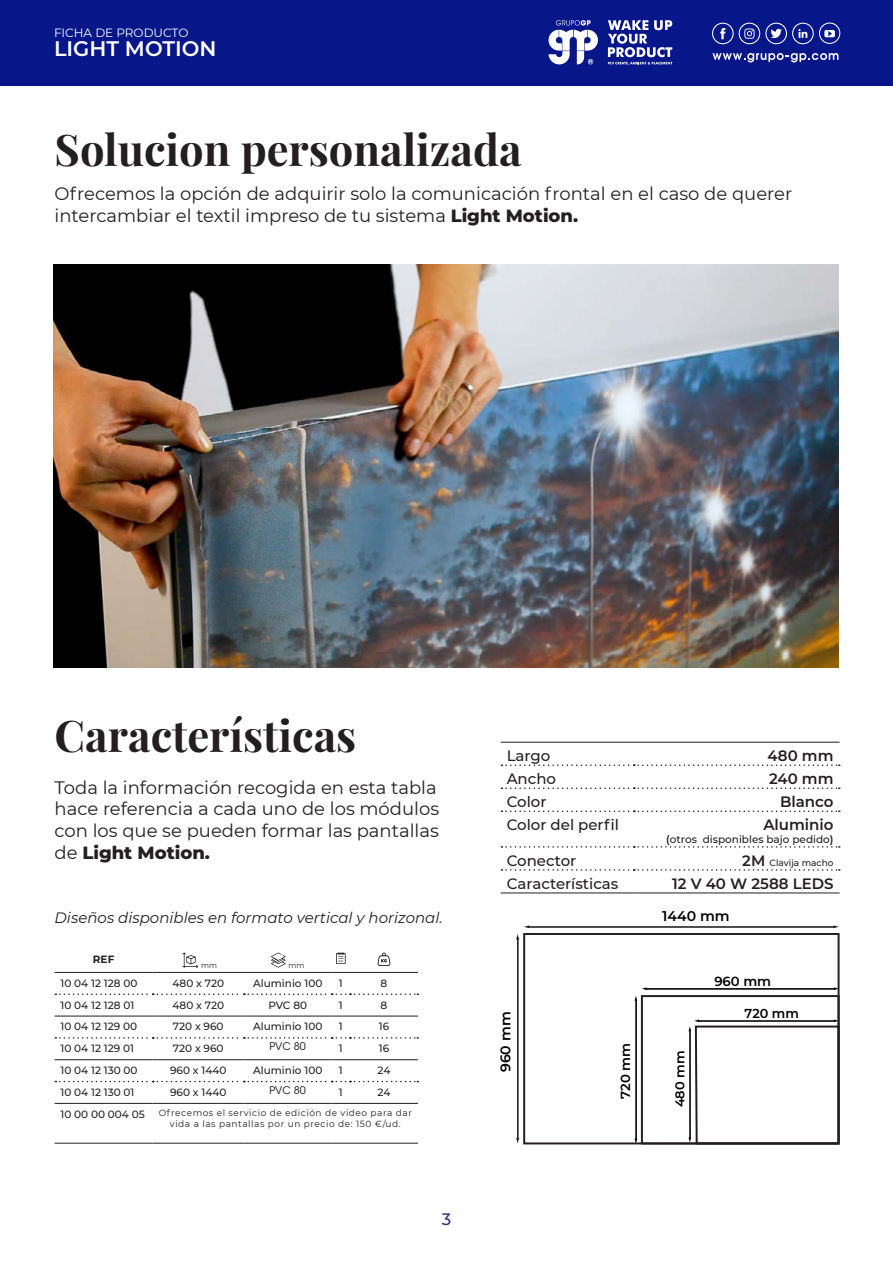
<style>
.page{position:relative;width:893px;height:1263px;background:#fff}
.page>*{position:absolute;margin:0;border:0;box-sizing:border-box;transform-origin:0 0}
.t1{font:700 43.5px "Playfair Display";color:#231f20}
.t2{font:600 21px "Montserrat";color:#fff}
.t3{font:18px/21.6px "Montserrat";color:#231f20}
.t4{font:500 16.5px "Montserrat";color:#292e7d}
.t5{font:500 15px "Montserrat";color:#231f20}
.t6{font:italic 15px "Montserrat";color:#231f20}
.t7{font:600 15px "Montserrat";color:#231f20}
.t8{font:600 14.1px "Montserrat";color:#000001}
.t9{font:600 13.2px "Montserrat";color:#000001}
.t10{font:600 12.9px "Montserrat";color:#000001}
.t11{font:600 12.75px "Montserrat";color:#000001}
.t12{font:12px "Montserrat";color:#fff}
.Texto_de_tabla{font:500 10.5px "Montserrat";color:#231f20}
.Estilo_de_párrafo_2{font:500 10.5px "Montserrat";color:#231f20}
.Texto_de_tabla-2{font:10.5px "ITC Avant Garde Std";color:#231f20}
.t13{font:700 10.5px "Montserrat";color:#231f20}
.t14{font:9px/10.8px "Montserrat";letter-spacing:.06em;color:#231f20;text-align:center}
.t15{font:500 9px "Montserrat";color:#231f20}
.t16{font:7.5px "Montserrat";color:#231f20}
.s1{font-weight:800}
.s2{font-weight:600}
.s3{font-weight:600;font-size:15px}
</style>
<div class="page">
<div style="left:0;top:0;width:893px;height:85px;background:#071689"></div>
<svg style="left:608px;top:20px;width:64px;height:45px"></svg>
<svg style="left:549px;top:20px;width:49px;height:44px"></svg>
<svg style="left:712px;top:53px;width:126px;height:9px"></svg>
<svg style="left:712px;top:23px;width:128px;height:21px"></svg>
<img style="left:53px;top:265px;width:785px;height:403px">
<svg style="left:501px;top:764px;width:339px;height:2px"></svg>
<svg style="left:501px;top:787px;width:339px;height:2px"></svg>
<svg style="left:501px;top:810px;width:339px;height:2px"></svg>
<svg style="left:501px;top:846px;width:339px;height:2px"></svg>
<svg style="left:501px;top:869px;width:339px;height:2px"></svg>
<hr style="left:501px;top:742px;width:133px;height:1px;background:#231f20">
<hr style="left:634px;top:742px;width:206px;height:1px;background:#231f20">
<hr style="left:501px;top:893px;width:133px;height:1px;background:#231f20">
<hr style="left:634px;top:893px;width:206px;height:1px;background:#231f20">
<svg style="left:55px;top:1037px;width:363px;height:2px"></svg>
<hr style="left:55px;top:972px;width:98px;height:1px;background:#231f20">
<hr style="left:153px;top:972px;width:91px;height:1px;background:#231f20">
<hr style="left:244px;top:972px;width:88px;height:1px;background:#231f20">
<svg style="left:332px;top:972px;width:18px;height:1px"></svg>
<hr style="left:350px;top:972px;width:68px;height:1px;background:#231f20">
<svg style="left:55px;top:1081px;width:363px;height:1px"></svg>
<hr style="left:55px;top:1103px;width:98px;height:1px;background:#231f20">
<hr style="left:153px;top:1103px;width:91px;height:1px;background:#231f20">
<hr style="left:244px;top:1103px;width:88px;height:1px;background:#231f20">
<svg style="left:332px;top:1103px;width:18px;height:1px"></svg>
<hr style="left:350px;top:1103px;width:68px;height:1px;background:#231f20">
<hr style="left:55px;top:1143px;width:98px;height:1px;background:#231f20">
<hr style="left:153px;top:1143px;width:91px;height:1px;background:#231f20">
<hr style="left:244px;top:1143px;width:88px;height:1px;background:#231f20">
<svg style="left:332px;top:1143px;width:18px;height:1px"></svg>
<hr style="left:350px;top:1143px;width:68px;height:1px;background:#231f20">
<svg style="left:55px;top:993px;width:363px;height:24px"></svg>
<hr style="left:350px;top:1016px;width:68px;height:1px;background:#231f20">
<hr style="left:55px;top:1059px;width:98px;height:1px;background:#231f20">
<hr style="left:153px;top:1059px;width:91px;height:1px;background:#231f20">
<hr style="left:244px;top:1059px;width:88px;height:1px;background:#231f20">
<svg style="left:332px;top:1059px;width:18px;height:1px"></svg>
<hr style="left:350px;top:1059px;width:68px;height:1px;background:#231f20">
<svg style="left:182px;top:952px;width:16px;height:16px"></svg>
<svg style="left:271px;top:952px;width:15px;height:16px"></svg>
<svg style="left:336px;top:952px;width:10px;height:12px"></svg>
<svg style="left:378px;top:952px;width:12px;height:14px"></svg>
<svg style="left:688px;top:1019px;width:152px;height:126px"></svg>
<div style="left:641px;top:995px;width:199px;height:149px;border:2px solid #231f20"></div>
<hr style="left:635px;top:1000px;width:2px;height:139px;background:#000001">
<hr style="left:646px;top:988px;width:189px;height:2px;background:#000001">
<div style="left:523px;top:933px;width:317px;height:211px;border:2px solid #231f20"></div>
<hr style="left:517px;top:938px;width:2px;height:202px;background:#231f20">
<hr style="left:528px;top:926px;width:306px;height:2px;background:#231f20">
<svg style="left:833px;top:925px;width:6px;height:3px"></svg>
<p class="t12" style="left:54px;top:24px;width:136px">FICHA DE PRODUCTO</p>
<p class="t2" style="left:54px;top:34px;width:164px">LIGHT MOTION</p>
<p class="t1" style="left:55px;top:122px;width:469px">Solucion personalizada</p>
<p class="t3" style="left:55px;top:182px;width:739px">Ofrecemos la opción de adquirir solo la comunicación frontal en el caso de querer intercambiar el textil impreso de tu sistema <span class="s1">Light Motion.</span></p>
<p class="t1" style="left:55px;top:708px;width:303px">Características</p>
<p class="t3" style="left:55px;top:776px;width:386px">Toda la información recogida en esta tabla hace referencia a cada uno de los módulos con los que se pueden formar las pantallas de <span class="s1">Light Motion.</span></p>
<p class="t6" style="left:55px;top:908px;width:390px">Diseños disponibles en formato vertical y horizonal.</p>
<p class="t13" style="left:93px;top:951px;width:23px">REF</p>
<p class="t16" style="left:201px;top:960px;width:17px">mm</p>
<p class="t16" style="left:289px;top:960px;width:17px">mm</p>
<p class="Texto_de_tabla" style="left:61px;top:976px;width:78px">10 04 12 128 00</p>
<p class="Estilo_de_párrafo_2" style="left:172px;top:976px;width:53px">480 x 720</p>
<p class="Texto_de_tabla" style="left:253px;top:976px;width:71px">Aluminio 100</p>
<p class="Texto_de_tabla" style="left:339px;top:976px;width:5px">1</p>
<p class="Texto_de_tabla" style="left:381px;top:976px;width:8px">8</p>
<p class="Texto_de_tabla" style="left:61px;top:997px;width:75px">10 04 12 128 01</p>
<p class="Estilo_de_párrafo_2" style="left:172px;top:997px;width:53px">480 x 720</p>
<p class="Texto_de_tabla" style="left:268px;top:997px;width:40px">PVC 80</p>
<p class="Texto_de_tabla" style="left:339px;top:997px;width:5px">1</p>
<p class="Texto_de_tabla" style="left:381px;top:997px;width:8px">8</p>
<p class="Texto_de_tabla" style="left:61px;top:1019px;width:78px">10 04 12 129 00</p>
<p class="Texto_de_tabla" style="left:173px;top:1019px;width:52px">720 x 960</p>
<p class="Texto_de_tabla" style="left:253px;top:1019px;width:71px">Aluminio 100</p>
<p class="Texto_de_tabla" style="left:339px;top:1019px;width:5px">1</p>
<p class="Texto_de_tabla" style="left:379px;top:1019px;width:12px">16</p>
<p class="Texto_de_tabla" style="left:61px;top:1041px;width:75px">10 04 12 129 01</p>
<p class="Texto_de_tabla" style="left:173px;top:1041px;width:52px">720 x 960</p>
<p class="Texto_de_tabla-2" style="left:269px;top:1040px;width:38px">PVC 80</p>
<p class="Texto_de_tabla" style="left:339px;top:1041px;width:5px">1</p>
<p class="Texto_de_tabla" style="left:379px;top:1041px;width:12px">16</p>
<p class="Texto_de_tabla" style="left:61px;top:1063px;width:79px">10 04 12 130 00</p>
<p class="Texto_de_tabla" style="left:170px;top:1063px;width:58px">960 x 1440</p>
<p class="Texto_de_tabla" style="left:253px;top:1063px;width:71px">Aluminio 100</p>
<p class="Texto_de_tabla" style="left:339px;top:1063px;width:5px">1</p>
<p class="Texto_de_tabla" style="left:378px;top:1063px;width:14px">24</p>
<p class="Texto_de_tabla" style="left:61px;top:1085px;width:75px">10 04 12 130 01</p>
<p class="Texto_de_tabla" style="left:170px;top:1085px;width:58px">960 x 1440</p>
<p class="Texto_de_tabla-2" style="left:269px;top:1083px;width:38px">PVC 80</p>
<p class="Texto_de_tabla" style="left:339px;top:1085px;width:5px">1</p>
<p class="Texto_de_tabla" style="left:378px;top:1085px;width:14px">24</p>
<p class="Texto_de_tabla" style="left:61px;top:1107px;width:86px">10 00 00 004 05</p>
<p class="t14" style="left:159px;top:1107px;width:255px">Ofrecemos el servicio de edición de video para dar vida a las pantallas por un precio de: 150 €/ud.</p>
<p class="t4" style="left:442px;top:1207px;width:11px">3</p>
<p class="t5" style="left:507px;top:745px;width:45px">Largo</p>
<p class="t7" style="left:768px;top:745px;width:67px">480 mm</p>
<p class="t5" style="left:507px;top:768px;width:51px">Ancho</p>
<p class="t7" style="left:769px;top:768px;width:66px">240 mm</p>
<p class="t5" style="left:507px;top:791px;width:41px">Color</p>
<p class="t7" style="left:780px;top:791px;width:55px">Blanco</p>
<p class="t5" style="left:507px;top:814px;width:114px">Color del perfil</p>
<p class="t7" style="left:763px;top:814px;width:72px">Aluminio</p>
<p class="Texto_de_tabla" style="left:666px;top:831px;width:169px"><span class="s2">(</span>otros disponibles bajo pedido<span class="s2">)</span></p>
<p class="t5" style="left:507px;top:850px;width:71px">Conector</p>
<p class="t15" style="left:742px;top:856px;width:93px"><span class="s3">2M</span> Clavija macho</p>
<p class="t5" style="left:507px;top:873px;width:113px">Características</p>
<p class="t7" style="left:672px;top:873px;width:163px">12 V 40 W 2588 LEDS</p>
<p class="t8" style="left:662px;top:906px;width:69px">1440 mm</p>
<p class="t8" style="left:496px;top:1072px;width:62px;rotate:-90deg">960 mm</p>
<p class="t9" style="left:616px;top:1099px;width:58px;rotate:-90deg">720 mm</p>
<p class="t11" style="left:671px;top:1107px;width:58px;rotate:-90deg">480 mm</p>
<p class="t9" style="left:714px;top:972px;width:58px">960 mm</p>
<p class="t10" style="left:744px;top:1004px;width:56px">720 mm</p>
</div>
